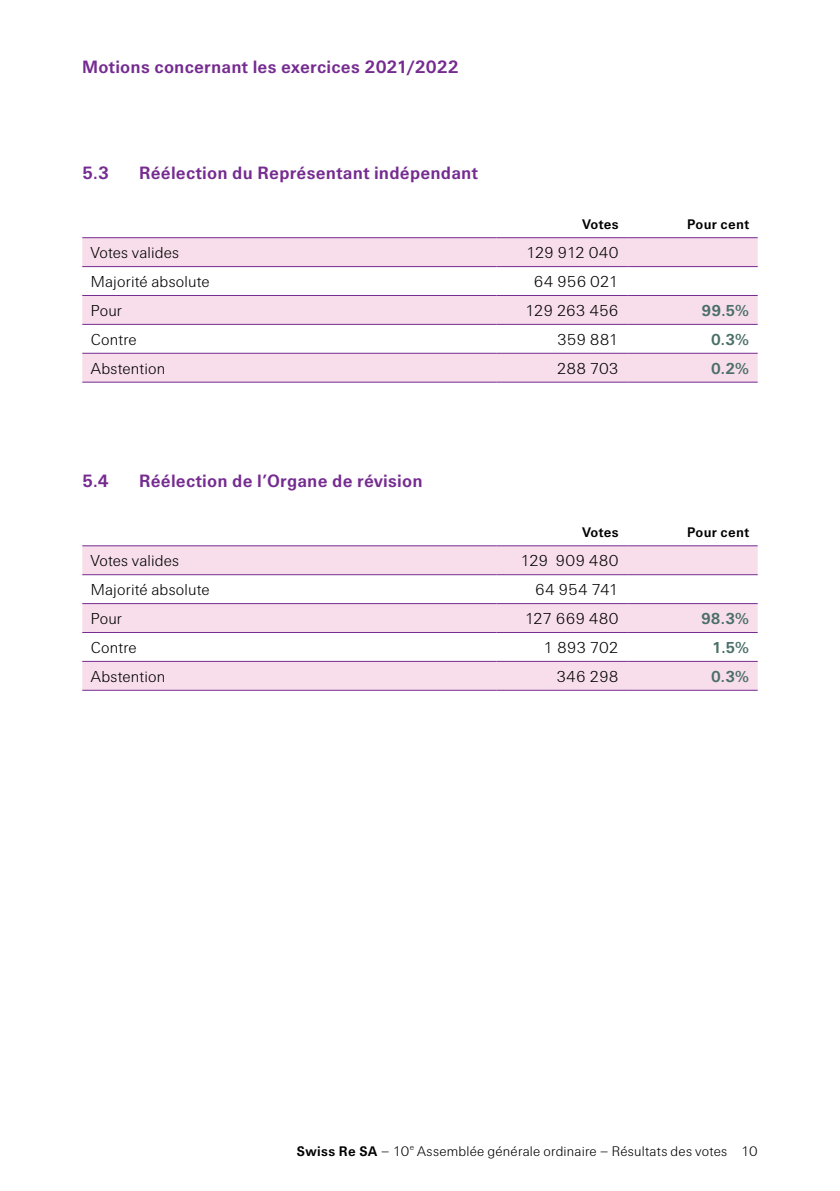
<style>
.page{position:relative;width:840px;height:1191px;background:#fff}
.page>*{position:absolute;margin:0;border:0;box-sizing:border-box;transform-origin:0 0}
.t1{font:700 18px "Swiss Re Sans OT";letter-spacing:.015em;color:#752b90}
.t2{font:300 16px "Swiss Re Sans OT";letter-spacing:.01em;color:#000}
.t3{font:700 16px "Swiss Re Sans OT";color:#4a6f68}
.t4{font:300 16px "Swiss Re Sans OT";letter-spacing:-.025em;color:#000}
.t5{font:300 14px "Swiss Re Sans OT";letter-spacing:.015em;color:#000}
.t6{font:700 14px "Swiss Re Sans OT";letter-spacing:.02em;color:#000}
.s1{font-weight:700}
</style>
<div class="page">
<svg style="left:82px;top:238px;width:675px;height:144px;fill:#f8deeb"></svg>
<hr style="left:496px;top:237px;width:130px;height:1px;background:#752b90">
<hr style="left:626px;top:237px;width:131px;height:1px;background:#752b90">
<hr style="left:496px;top:266px;width:130px;height:1px;background:#752b90">
<hr style="left:626px;top:266px;width:131px;height:1px;background:#752b90">
<hr style="left:496px;top:295px;width:130px;height:1px;background:#752b90">
<hr style="left:626px;top:295px;width:131px;height:1px;background:#752b90">
<hr style="left:496px;top:324px;width:130px;height:1px;background:#752b90">
<hr style="left:626px;top:324px;width:131px;height:1px;background:#752b90">
<hr style="left:82px;top:237px;width:414px;height:1px;background:#752b90">
<hr style="left:82px;top:266px;width:414px;height:1px;background:#752b90">
<hr style="left:496px;top:353px;width:130px;height:1px;background:#752b90">
<hr style="left:626px;top:353px;width:131px;height:1px;background:#752b90">
<hr style="left:496px;top:382px;width:130px;height:1px;background:#752b90">
<hr style="left:626px;top:382px;width:131px;height:1px;background:#752b90">
<hr style="left:82px;top:295px;width:414px;height:1px;background:#752b90">
<hr style="left:82px;top:324px;width:414px;height:1px;background:#752b90">
<hr style="left:82px;top:353px;width:414px;height:1px;background:#752b90">
<hr style="left:82px;top:382px;width:414px;height:1px;background:#752b90">
<svg style="left:82px;top:546px;width:675px;height:144px;fill:#f8deeb"></svg>
<hr style="left:496px;top:545px;width:130px;height:1px;background:#752b90">
<hr style="left:626px;top:545px;width:131px;height:1px;background:#752b90">
<hr style="left:496px;top:574px;width:130px;height:1px;background:#752b90">
<hr style="left:626px;top:574px;width:131px;height:1px;background:#752b90">
<hr style="left:496px;top:603px;width:130px;height:1px;background:#752b90">
<hr style="left:626px;top:603px;width:131px;height:1px;background:#752b90">
<hr style="left:496px;top:632px;width:130px;height:1px;background:#752b90">
<hr style="left:626px;top:632px;width:131px;height:1px;background:#752b90">
<hr style="left:82px;top:545px;width:414px;height:1px;background:#752b90">
<hr style="left:82px;top:574px;width:414px;height:1px;background:#752b90">
<hr style="left:496px;top:661px;width:130px;height:1px;background:#752b90">
<hr style="left:626px;top:661px;width:131px;height:1px;background:#752b90">
<hr style="left:496px;top:690px;width:130px;height:1px;background:#752b90">
<hr style="left:626px;top:690px;width:131px;height:1px;background:#752b90">
<hr style="left:82px;top:603px;width:414px;height:1px;background:#752b90">
<hr style="left:82px;top:632px;width:414px;height:1px;background:#752b90">
<hr style="left:82px;top:661px;width:414px;height:1px;background:#752b90">
<hr style="left:82px;top:690px;width:414px;height:1px;background:#752b90">
<p class="t1" style="left:82px;top:56px;width:378px">Motions concernant les exercices 2021/2022</p>
<p class="t1" style="left:82px;top:162px;width:28px">5.3</p>
<p class="t1" style="left:139px;top:162px;width:340px">Réélection du Représentant indépendant</p>
<p class="t6" style="left:582px;top:216px;width:38px">Votes</p>
<p class="t6" style="left:686px;top:216px;width:63px">Pour cent</p>
<p class="t2" style="left:91px;top:243px;width:90px">Votes valides</p>
<p class="t4" style="left:526px;top:243px;width:94px">129 912 040</p>
<p class="t2" style="left:91px;top:272px;width:120px">Majorité absolute</p>
<p class="t2" style="left:533px;top:272px;width:86px">64 956 021</p>
<p class="t2" style="left:91px;top:301px;width:33px">Pour</p>
<p class="t2" style="left:525px;top:301px;width:95px">129 263 456</p>
<p class="t3" style="left:701px;top:301px;width:49px">99.5%</p>
<p class="t2" style="left:91px;top:330px;width:47px">Contre</p>
<p class="t2" style="left:556px;top:330px;width:63px">359 881</p>
<p class="t3" style="left:710px;top:330px;width:39px">0.3%</p>
<p class="t2" style="left:91px;top:359px;width:76px">Abstention</p>
<p class="t2" style="left:556px;top:359px;width:63px">288 703</p>
<p class="t3" style="left:710px;top:359px;width:40px">0.2%</p>
<p class="t1" style="left:82px;top:470px;width:28px">5.4</p>
<p class="t1" style="left:139px;top:470px;width:285px">Réélection de l’Organe de révision</p>
<p class="t6" style="left:582px;top:524px;width:38px">Votes</p>
<p class="t6" style="left:686px;top:524px;width:63px">Pour cent</p>
<p class="t2" style="left:91px;top:551px;width:90px">Votes valides</p>
<p class="t2" style="left:520px;top:551px;width:99px">129 909 480</p>
<p class="t2" style="left:91px;top:580px;width:120px">Majorité absolute</p>
<p class="t2" style="left:535px;top:580px;width:85px">64 954 741</p>
<p class="t2" style="left:91px;top:609px;width:33px">Pour</p>
<p class="t2" style="left:524px;top:609px;width:95px">127 669 480</p>
<p class="t3" style="left:700px;top:609px;width:50px">98.3%</p>
<p class="t2" style="left:91px;top:638px;width:47px">Contre</p>
<p class="t2" style="left:543px;top:638px;width:76px">1 893 702</p>
<p class="t3" style="left:711px;top:638px;width:38px">1.5%</p>
<p class="t2" style="left:91px;top:667px;width:76px">Abstention</p>
<p class="t2" style="left:556px;top:667px;width:64px">346 298</p>
<p class="t3" style="left:710px;top:667px;width:39px">0.3%</p>
<p class="t5" style="left:297px;top:1143px;width:462px"><span class="s1">Swiss Re SA</span> – 10<sup>e</sup> Assemblée générale ordinaire – Résultats des votes 10</p>
</div>
